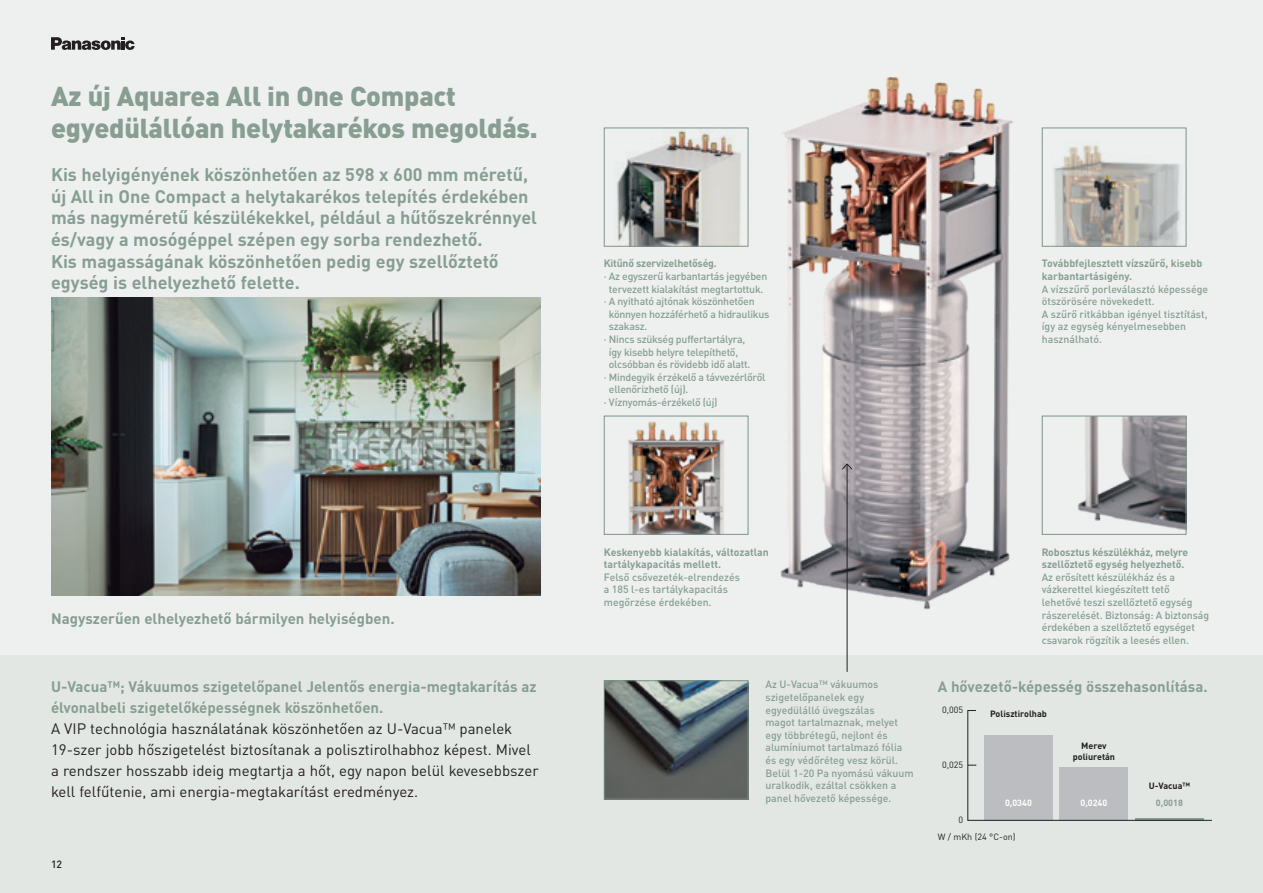
<style>
.page{position:relative;width:1263px;height:893px;background:#edf0ee}
.page>*{position:absolute;margin:0;border:0;box-sizing:border-box;transform-origin:0 0}
.t1{font:900 27px/32.4px "DIN Pro";letter-spacing:-.01em;color:#889e92}
.t2{font:700 18px/21.6px "DIN Pro";color:#889e92}
.t3{font:15px/21px "DIN Pro";color:#231f20}
.t4{font:700 15px/21px "DIN Pro";color:#889e92}
.t5{font:500 10.5px/12.6px "DIN Pro";letter-spacing:-.01em;color:#889e92}
.t6{font:700 10.5px/12.6px "DIN Pro";letter-spacing:-.005em;color:#889e92}
.t7{font:500 10.5px "DIN Pro";color:#231f20}
.t8{font:700 9px/10.8px "DIN Pro";color:#231f20;text-align:center}
.t9{font:9px/17px "DIN Pro";color:#231f20}
.t10{font:700 9px "DIN Pro";color:#fff}
.t11{font:700 9px "DIN Pro";color:#889e92}
</style>
<div class="page">
<div style="left:0;top:655px;width:1263px;height:238px;background:#e3e7e4"></div>
<svg style="left:967px;top:710px;width:245px;height:111px"></svg>
<img style="left:51px;top:298px;width:489px;height:297px">
<img style="left:616px;top:130px;width:125px;height:115px">
<div style="left:604px;top:128px;width:144px;height:119px;border:1px solid #889e92"></div>
<img style="left:628px;top:421px;width:97px;height:112px">
<div style="left:604px;top:416px;width:144px;height:119px;border:1px solid #889e92"></div>
<img style="left:1053px;top:145px;width:128px;height:100px">
<div style="left:1042px;top:128px;width:144px;height:119px;border:1px solid #889e92"></div>
<img style="left:606px;top:682px;width:140px;height:115px">
<div style="left:604px;top:680px;width:144px;height:119px;border:1px solid #889e92"></div>
<img style="left:780px;top:77px;width:233px;height:539px">
<img style="left:1077px;top:418px;width:107px;height:112px">
<div style="left:1042px;top:416px;width:144px;height:119px;border:1px solid #889e92"></div>
<hr style="left:847px;top:464px;width:1px;height:208px;background:#231f20">
<svg style="left:841px;top:463px;width:12px;height:7px"></svg>
<svg style="left:51px;top:37px;width:84px;height:13px"></svg>
<h1 class="t1" style="left:51px;top:78px;width:488px">Az új Aquarea All in One Compact egyedülállóan helytakarékos megoldás.</h1>
<p class="t2" style="left:51px;top:163px;width:488px">Kis helyigényének köszönhetően az 598 x 600 mm méretű, új All in One Compact a helytakarékos telepítés érdekében más nagyméretű készülékekkel, például a hűtőszekrénnyel és/vagy a mosógéppel szépen egy sorba rendezhető.<br>Kis magasságának köszönhetően pedig egy szellőztető egység is elhelyezhető felette.</p>
<h3 class="t4" style="left:51px;top:607px;width:345px">Nagyszerűen elhelyezhető bármilyen helyiségben.</h3>
<h3 class="t4" style="left:51px;top:675px;width:487px">U-Vacua™; Vákuumos szigetelőpanel Jelentős energia-megtakarítás az élvonalbeli szigetelőképességnek köszönhetően.</h3>
<p class="t3" style="left:51px;top:717px;width:489px">A VIP technológia használatának köszönhetően az U-Vacua™ panelek 19-szer jobb hőszigetelést biztosítanak a polisztirolhabhoz képest. Mivel a rendszer hosszabb ideig megtartja a hőt, egy napon belül kevesebbszer kell felfűtenie, ami energia-megtakarítást eredményez.</p>
<p class="t7" style="left:51px;top:856px;width:13px">12</p>
<p class="t6" style="left:604px;top:257px;width:114px">Kitűnő szervizelhetőség.</p>
<p class="t5" style="left:604px;top:269px;width:165px">· Az egyszerű karbantartás jegyében</p>
<p class="t5" style="left:609px;top:282px;width:156px">tervezett kialakítást megtartottuk.</p>
<p class="t5" style="left:604px;top:294px;width:152px">· A nyitható ajtónak köszönhetően</p>
<p class="t5" style="left:609px;top:307px;width:162px">könnyen hozzáférhető a hidraulikus</p>
<p class="t5" style="left:609px;top:320px;width:40px">szakasz.</p>
<p class="t5" style="left:604px;top:332px;width:143px">· Nincs szükség puffertartályra,</p>
<p class="t5" style="left:609px;top:345px;width:131px">így kisebb helyre telepíthető,</p>
<p class="t5" style="left:609px;top:357px;width:143px">olcsóbban és rövidebb idő alatt.</p>
<p class="t5" style="left:604px;top:370px;width:163px">· Mindegyik érzékelő a távvezérlőről</p>
<p class="t5" style="left:609px;top:383px;width:81px">ellenőrizhető (új).</p>
<p class="t5" style="left:604px;top:395px;width:115px">· Víznyomás-érzékelő (új)</p>
<p class="t6" style="left:1042px;top:257px;width:162px">Továbbfejlesztett vízszűrő, kisebb karbantartásigény.</p>
<p class="t5" style="left:1042px;top:282px;width:168px">A vízszűrő porleválasztó képessége ötszörösére növekedett.<br>A szűrő ritkábban igényel tisztítást, így az egység kényelmesebben használható.</p>
<p class="t6" style="left:604px;top:545px;width:167px">Keskenyebb kialakítás, változatlan tartálykapacitás mellett.</p>
<p class="t5" style="left:604px;top:570px;width:138px">Felső csővezeték-elrendezés a 185 l-es tartálykapacitás megőrzése érdekében.</p>
<p class="t5" style="left:765px;top:678px;width:150px">Az U-Vacua™ vákuumos szigetelőpanelek egy egyedülálló üvegszálas<br>magot tartalmaznak, melyet egy többrétegű, nejlont és alumíniumot tartalmazó fólia és egy védőréteg vesz körül.<br>Belül 1-20 Pa nyomású vákuum uralkodik, ezáltal csökken a panel hővezető képessége.</p>
<p class="t6" style="left:1042px;top:545px;width:148px">Robosztus készülékház, melyre szellőztető egység helyezhető.</p>
<p class="t5" style="left:1042px;top:570px;width:169px">Az erősített készülékház és a vázkerettel kiegészített tető lehetővé teszi szellőztető egység rászerelését. Biztonság: A biztonság érdekében a szellőztető egységet csavarok rögzítik a leesés ellen.</p>
<h3 class="t4" style="left:938px;top:675px;width:272px">A hővezető-képesség összehasonlítása.</h3>
<p class="t8" style="left:990px;top:708px;width:58px">Polisztirolhab</p>
<p class="t9" style="left:942px;top:700px;width:23px">0,005</p>
<p class="t9" style="left:942px;top:756px;width:23px">0,025</p>
<p class="t8" style="left:1073px;top:740px;width:44px">Merev poliuretán</p>
<p class="t8" style="left:1149px;top:780px;width:43px">U-Vacua™</p>
<p class="t10" style="left:1005px;top:796px;width:28px">0,0340</p>
<p class="t10" style="left:1080px;top:796px;width:28px">0,0240</p>
<p class="t11" style="left:1156px;top:796px;width:28px">0,0018</p>
<p class="t9" style="left:938px;top:811px;width:79px;text-indent:21px">0<br>W / mKh (24 °C-on)</p>
</div>
